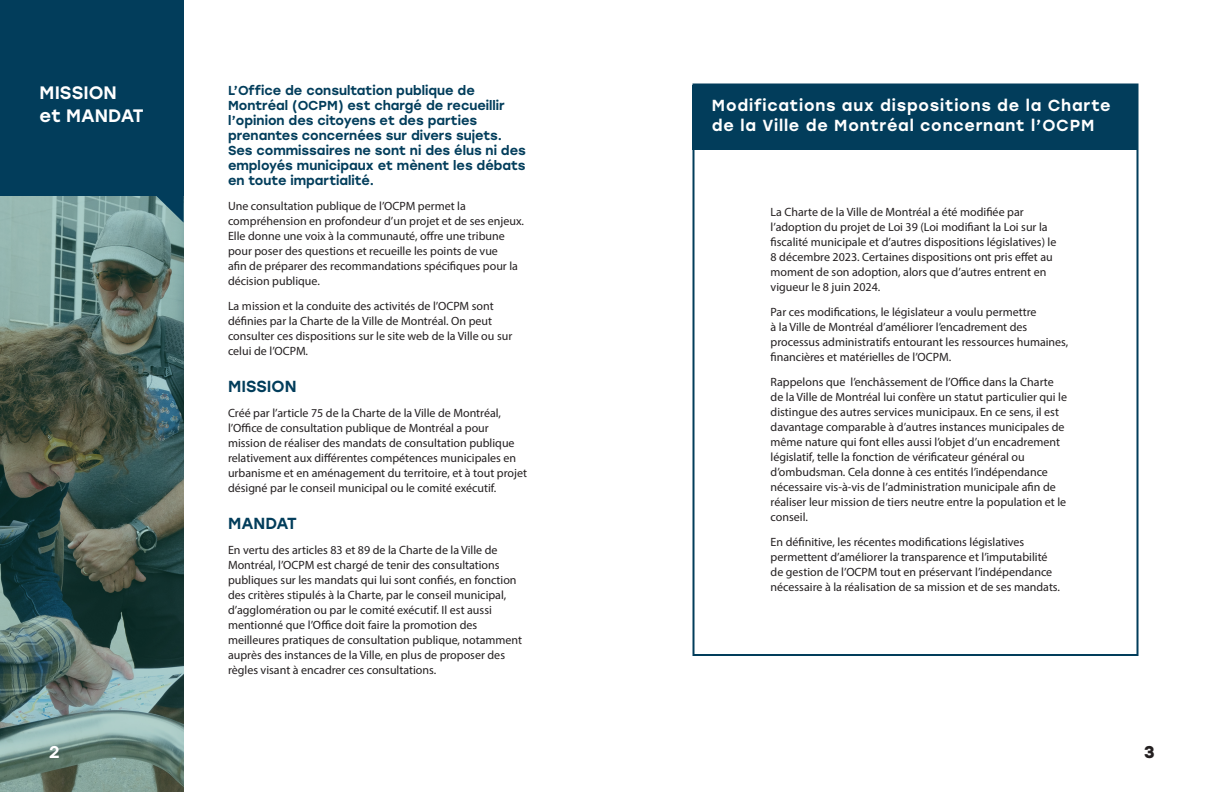
<style>
.page{position:relative;width:1224px;height:792px;background:#fff}
.page>*{position:absolute;margin:0;border:0;box-sizing:border-box;transform-origin:0 0}
.Grand_titre{font:500 18px "Stolzl";color:#fff}
.t1{font:500 17px "Stolzl";color:#fff}
.t2{font:700 17px "Stolzl";color:#231f20}
.Grand_titre-2{font:500 16px/19.2px "Stolzl";letter-spacing:.05em;color:#fff}
.Grand_titre-3{font:500 16px "Stolzl";color:#023d5b}
.Grand_titre-4{font:500 13px/15px "Stolzl";color:#023d5b}
.General_texte{font:12px/15px "Myriad Pro";color:#231f20}
</style>
<div class="page">
<svg style="left:0;top:196px;width:184px;height:596px;background:#566e68"></svg>
<div style="left:692px;top:85px;width:446px;height:65px;background:#023d5b"></div>
<div style="left:692px;top:84px;width:446px;height:572px;border:2px solid #023d5b"></div>
<div style="left:0;top:0;width:184px;height:196px;background:#023d5b"></div>
<svg style="left:156px;top:196px;width:28px;height:27px"></svg>
<p class="Grand_titre" style="left:40px;top:79px;width:79px">MISSION</p>
<p class="Grand_titre" style="left:40px;top:102px;width:106px">et MANDAT</p>
<p class="Grand_titre-4" style="left:228px;top:82px;width:299px">L’Office de consultation publique de Montréal (OCPM) est chargé de recueillir l’opinion des citoyens et des parties prenantes concernées sur divers sujets.<br>Ses commissaires ne sont ni des élus ni des employés municipaux et mènent les débats en toute impartialité.</p>
<p class="General_texte" style="left:228px;top:198px;width:298px">Une consultation publique de l’OCPM permet la compréhension en profondeur d’un projet et de ses enjeux.<br>Elle donne une voix à la communauté, offre une tribune pour poser des questions et recueille les points de vue<br>afin de préparer des recommandations spécifiques pour la décision publique.</p>
<p class="General_texte" style="left:228px;top:298px;width:286px">La mission et la conduite des activités de l’OCPM sont définies par la Charte de la Ville de Montréal. On peut consulter ces dispositions sur le site web de la Ville ou sur celui de l’OCPM.</p>
<p class="Grand_titre-3" style="left:228px;top:375px;width:70px">MISSION</p>
<p class="General_texte" style="left:228px;top:405px;width:301px">Créé par l’article 75 de la Charte de la Ville de Montréal, l’Office de consultation publique de Montréal a pour mission de réaliser des mandats de consultation publique relativement aux différentes compétences municipales en urbanisme et en aménagement du territoire, et à tout projet désigné par le conseil municipal ou le comité exécutif.</p>
<p class="Grand_titre-3" style="left:228px;top:512px;width:70px">MANDAT</p>
<p class="General_texte" style="left:228px;top:542px;width:296px">En vertu des articles 83 et 89 de la Charte de la Ville de Montréal, l’OCPM est chargé de tenir des consultations publiques sur les mandats qui lui sont confiés, en fonction des critères stipulés à la Charte, par le conseil municipal, d’agglomération ou par le comité exécutif. Il est aussi mentionné que l’Office doit faire la promotion des meilleures pratiques de consultation publique, notamment auprès des instances de la Ville, en plus de proposer des règles visant à encadrer ces consultations.</p>
<p class="Grand_titre-2" style="left:712px;top:95px;width:400px">Modifications aux dispositions de la Charte de la Ville de Montréal concernant l’OCPM</p>
<p class="General_texte" style="left:771px;top:204px;width:287px">La Charte de la Ville de Montréal a été modifiée par l’adoption du projet de Loi 39 (Loi modifiant la Loi sur la fiscalité municipale et d’autres dispositions législatives) le 8 décembre 2023. Certaines dispositions ont pris effet au moment de son adoption, alors que d’autres entrent en vigueur le 8 juin 2024.</p>
<p class="General_texte" style="left:771px;top:304px;width:299px">Par ces modifications, le législateur a voulu permettre<br>à la Ville de Montréal d’améliorer l’encadrement des processus administratifs entourant les ressources humaines, financières et matérielles de l’OCPM.</p>
<p class="General_texte" style="left:771px;top:374px;width:298px">Rappelons que l’enchâssement de l’Office dans la Charte de la Ville de Montréal lui confère un statut particulier qui le distingue des autres services municipaux. En ce sens, il est davantage comparable à d’autres instances municipales de même nature qui font elles aussi l’objet d’un encadrement législatif, telle la fonction de vérificateur général ou d’ombudsman. Cela donne à ces entités l’indépendance nécessaire vis-à-vis de l’administration municipale afin de réaliser leur mission de tiers neutre entre la population et le conseil.</p>
<p class="General_texte" style="left:771px;top:534px;width:291px">En définitive, les récentes modifications législatives permettent d’améliorer la transparence et l’imputabilité de gestion de l’OCPM tout en préservant l’indépendance nécessaire à la réalisation de sa mission et de ses mandats.</p>
<h2 class="t1" style="left:49px;top:740px;width:12px">2</h2>
<h2 class="t2" style="left:1144px;top:740px;width:12px">3</h2>
</div>
